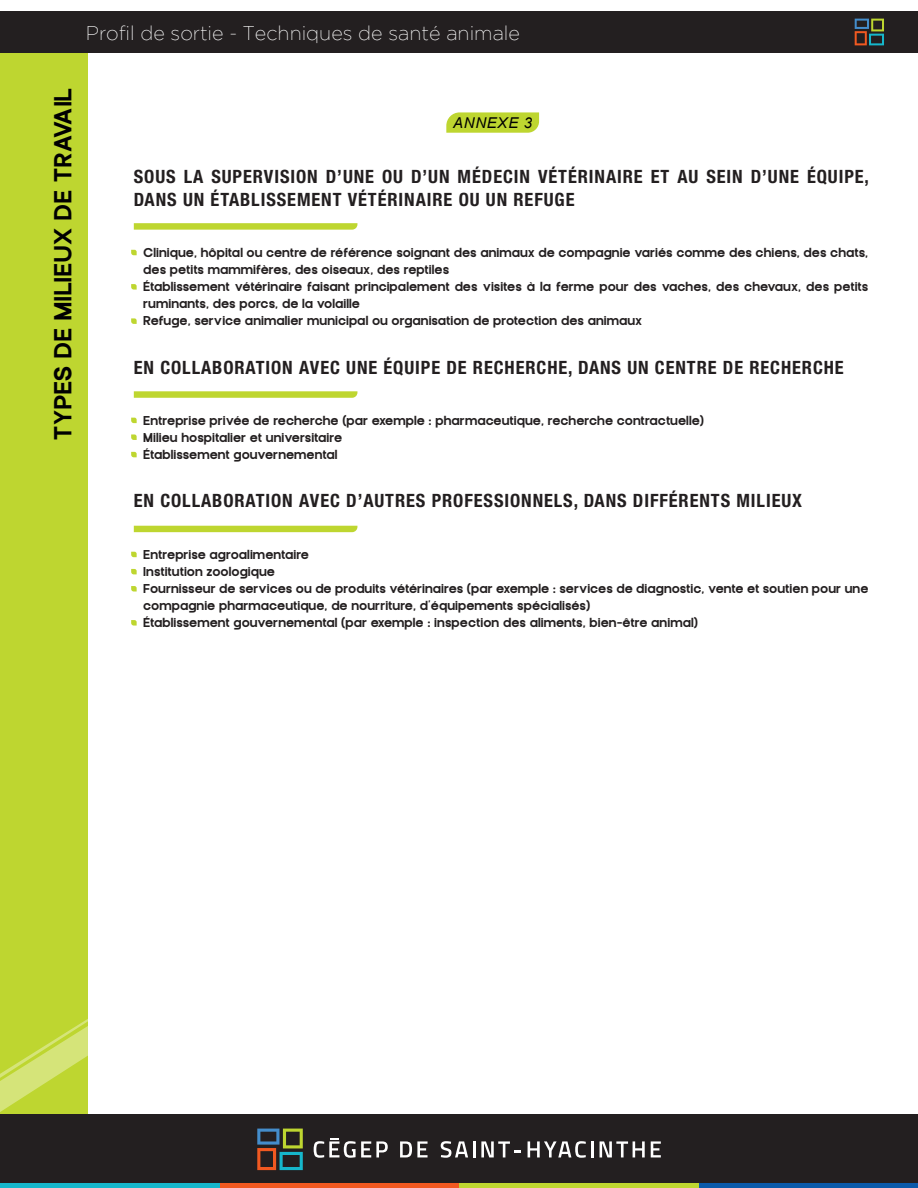
<style>
.page{position:relative;width:918px;height:1188px;background:#fff}
.page>*{position:absolute;margin:0;border:0;box-sizing:border-box;transform-origin:0 0}
.t1{font:27.45px "Francy";letter-spacing:.04em;color:#000001}
.t2{font:200 19.8px "Gotham";color:#fff}
.t3{font:700 condensed 18.3px/22px "Helvetica Neue LT Std";letter-spacing:.05em;color:#231f20}
.t4{font:italic 15px "Arial";letter-spacing:.05em;color:#000001}
.t5{font:14.25px/17.1px "Francy";letter-spacing:.05em;color:#231f20}
</style>
<div class="page">
<div style="left:0;top:53px;width:88px;height:1088px;background:#bed630"></div>
<div style="left:0;top:11px;width:918px;height:42px;background:#231f20"></div>
<svg style="left:855px;top:19px;width:29px;height:26px"></svg>
<div style="left:0;top:1114px;width:918px;height:70px;background:#231f20"></div>
<svg style="left:400px;top:1141px;width:28px;height:16px"></svg>
<svg style="left:441px;top:1141px;width:34px;height:17px"></svg>
<svg style="left:481px;top:1141px;width:40px;height:16px"></svg>
<svg style="left:528px;top:1141px;width:65px;height:17px"></svg>
<svg style="left:600px;top:1141px;width:45px;height:16px"></svg>
<svg style="left:651px;top:1141px;width:10px;height:16px"></svg>
<svg style="left:314px;top:1138px;width:74px;height:20px"></svg>
<svg style="left:257px;top:1129px;width:46px;height:41px"></svg>
<div style="left:698px;top:1183px;width:220px;height:5px;background:#0a5aaa"></div>
<div style="left:459px;top:1183px;width:239px;height:5px;background:#bed630"></div>
<div style="left:220px;top:1183px;width:239px;height:5px;background:#f15921"></div>
<div style="left:0;top:1183px;width:220px;height:5px;background:#16b7cb"></div>
<svg style="left:446px;top:112px;width:93px;height:21px"></svg>
<svg style="left:0;top:1019px;width:88px;height:93px"></svg>
<svg style="left:134px;top:223px;width:223px;height:7px"></svg>
<svg style="left:131px;top:250px;width:6px;height:5px"></svg>
<svg style="left:131px;top:284px;width:6px;height:6px"></svg>
<svg style="left:131px;top:318px;width:6px;height:6px"></svg>
<svg style="left:134px;top:526px;width:223px;height:6px"></svg>
<svg style="left:131px;top:552px;width:6px;height:5px"></svg>
<svg style="left:131px;top:569px;width:6px;height:5px"></svg>
<svg style="left:131px;top:586px;width:6px;height:6px"></svg>
<svg style="left:131px;top:620px;width:6px;height:6px"></svg>
<svg style="left:134px;top:391px;width:223px;height:7px"></svg>
<svg style="left:131px;top:418px;width:6px;height:5px"></svg>
<svg style="left:131px;top:452px;width:6px;height:5px"></svg>
<svg style="left:131px;top:434px;width:6px;height:6px"></svg>
<h2 class="t2" style="left:86px;top:22px;width:436px">Profil de sortie - Techniques de santé animale</h2>
<h1 class="t1" style="left:50px;top:440px;width:353px;rotate:-90deg">TYPES DE MILIEUX DE TRAVAIL</h1>
<p class="t4" style="left:453px;top:113px;width:81px">ANNEXE 3</p>
<p class="t3" style="left:134px;top:166px;width:737px">SOUS LA SUPERVISION D’UNE OU D’UN MÉDECIN VÉTÉRINAIRE ET AU SEIN D’UNE ÉQUIPE,<br>DANS UN ÉTABLISSEMENT VÉTÉRINAIRE OU UN REFUGE</p>
<p class="t5" style="left:144px;top:245px;width:726px">Clinique, hôpital ou centre de référence soignant des animaux de compagnie variés comme des chiens, des chats, des petits mammifères, des oiseaux, des reptiles<br>Établissement vétérinaire faisant principalement des visites à la ferme pour des vaches, des chevaux, des petits ruminants, des porcs, de la volaille<br>Refuge, service animalier municipal ou organisation de protection des animaux</p>
<p class="t3" style="left:134px;top:357px;width:711px">EN COLLABORATION AVEC UNE ÉQUIPE DE RECHERCHE, DANS UN CENTRE DE RECHERCHE</p>
<p class="t5" style="left:144px;top:412px;width:562px">Entreprise privée de recherche (par exemple : pharmaceutique, recherche contractuelle)<br>Milieu hospitalier et universitaire<br>Établissement gouvernemental</p>
<p class="t3" style="left:134px;top:490px;width:670px">EN COLLABORATION AVEC D’AUTRES PROFESSIONNELS, DANS DIFFÉRENTS MILIEUX</p>
<p class="t5" style="left:144px;top:546px;width:726px">Entreprise agroalimentaire<br>Institution zoologique<br>Fournisseur de services ou de produits vétérinaires (par exemple : services de diagnostic, vente et soutien pour une compagnie pharmaceutique, de nourriture, d’équipements spécialisés)<br>Établissement gouvernemental (par exemple : inspection des aliments, bien-être animal)</p>
</div>
